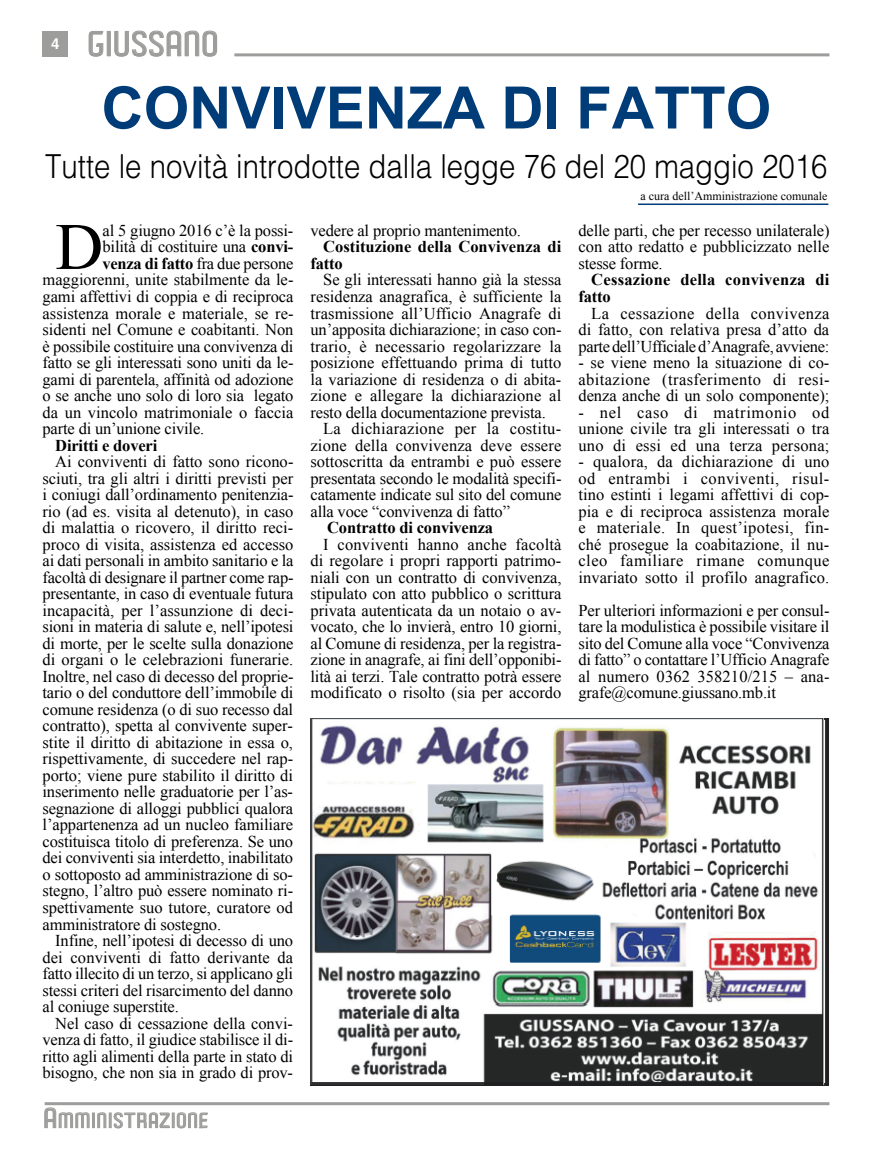
<style>
.page{position:relative;width:872px;height:1149px;background:#fff}
.page>*{position:absolute;margin:0;border:0;box-sizing:border-box;transform-origin:0 0}
.t1{font:66.3px "Times New Roman";color:#000}
.t2{font:700 58.5px "Arial";color:#003d78}
.t3{font:300 33px "Helvetica LT Std";color:#000;scale:.89 1}
.t4{font:500 31.95px "Paragon";letter-spacing:.04em;color:#9d9d9c}
.t5{font:500 19.2px "Paragon";letter-spacing:.065em;color:#9d9d9c}
.t6{font:16.5px/16.5px "Times New Roman";letter-spacing:-.005em;color:#000;text-align:justify}
.t7{font:700 16.5px/16.5px "Times New Roman";color:#000}
.t8{font:16.5px "Times New Roman";letter-spacing:.02em;color:#000}
.t9{font:12px "Times New Roman";color:#000}
.s1{font-weight:700}
.s2{font-size:25.5px}
</style>
<div class="page">
<hr style="left:45px;top:1101px;width:784px;height:3px;background:#9d9d9c">
<div style="left:43px;top:31px;width:25px;height:25px;background:#9d9d9c"></div>
<hr style="left:234px;top:53px;width:595px;height:3px;background:#9d9d9c">
<svg style="left:88px;top:31px;width:16px;height:26px"></svg>
<div style="left:107px;top:31px;width:4px;height:25px;border:1px solid #9d9d9c"></div>
<svg style="left:114px;top:30px;width:104px;height:27px"></svg>
<svg style="left:44px;top:1107px;width:46px;height:21px"></svg>
<div style="left:92px;top:1112px;width:3px;height:15px;border:1px solid #9d9d9c"></div>
<svg style="left:97px;top:1112px;width:10px;height:16px"></svg>
<div style="left:109px;top:1112px;width:3px;height:15px;border:1px solid #9d9d9c"></div>
<svg style="left:113px;top:1112px;width:95px;height:16px"></svg>
<hr style="left:638px;top:203px;width:190px;height:2px;background:#003d78">
<img style="left:310px;top:718px;width:519px;height:366px">
<h3 class="t4" style="left:51px;top:31px;width:168px"><sup>4</sup> GIUSSANO</h3>
<h2 class="t2" style="left:101px;top:69px;width:671px">CONVIVENZA DI FATTO</h2>
<h3 class="t3" style="left:45px;top:146px;width:880px">Tutte le novità introdotte dalla legge 76 del 20 maggio 2016</h3>
<p class="t9" style="left:640px;top:188px;width:188px">a cura dell’Amministrazione comunale</p>
<h1 class="t1" style="left:55px;top:202px;width:49px">D</h1>
<p class="t6" style="left:103px;top:222px;width:192px">al 5 giugno 2016 c’è la possi-</p>
<p class="t6" style="left:310px;top:222px;width:212px">vedere al proprio mantenimento.</p>
<p class="t7" style="left:310px;top:238px;width:252px;text-indent:13px">Costituzione della Convivenza di fatto</p>
<p class="t6" style="left:323px;top:271px;width:240px">Se gli interessati hanno già la stessa</p>
<p class="t6" style="left:310px;top:288px;width:252px">residenza anagrafica, è sufficiente la</p>
<p class="t6" style="left:310px;top:304px;width:252px">trasmissione all’Ufficio Anagrafe di</p>
<p class="t6" style="left:310px;top:321px;width:252px">un’apposita dichiarazione; in caso con-</p>
<p class="t6" style="left:310px;top:337px;width:252px">trario, è necessario regolarizzare la</p>
<p class="t6" style="left:310px;top:354px;width:252px">posizione effettuando prima di tutto</p>
<p class="t6" style="left:310px;top:370px;width:252px">la variazione di residenza o di abita-</p>
<p class="t6" style="left:310px;top:387px;width:252px">zione e allegare la dichiarazione al</p>
<p class="t6" style="left:310px;top:403px;width:237px">resto della documentazione prevista.</p>
<p class="t8" style="left:323px;top:417px;width:239px">La dichiarazione per la costitu-</p>
<p class="t6" style="left:310px;top:436px;width:252px">zione della convivenza deve essere</p>
<p class="t6" style="left:310px;top:453px;width:252px">sottoscritta da entrambi e può essere</p>
<p class="t6" style="left:310px;top:469px;width:252px">presentata secondo le modalità specifi-</p>
<p class="t6" style="left:310px;top:486px;width:252px">catamente indicate sul sito del comune</p>
<p class="t6" style="left:310px;top:502px;width:201px">alla voce “convivenza di fatto”</p>
<p class="t7" style="left:327px;top:519px;width:167px">Contratto di convivenza</p>
<p class="t6" style="left:310px;top:535px;width:252px;text-indent:13px">I conviventi hanno anche facoltà di regolare i propri rapporti patrimo&shy;niali con un contratto di convivenza, stipulato con atto pubblico o scrittura privata autenticata da un notaio o av&shy;vocato, che lo invierà, entro 10 giorni, al Comune di residenza, per la registra&shy;zione in anagrafe, ai fini dell’opponibi&shy;lità ai terzi. Tale contratto potrà essere modificato o risolto (sia per accordo</p>
<p class="t6" style="left:578px;top:222px;width:252px">delle parti, che per recesso unilaterale) con atto redatto e pubblicizzato nelle stesse forme.</p>
<p class="t7" style="left:578px;top:271px;width:252px;text-indent:13px">Cessazione della convivenza di fatto</p>
<p class="t6" style="left:578px;top:304px;width:252px;text-indent:13px">La cessazione della convivenza di fatto, con relativa presa d’atto da partedell’Ufficiale d’Anagrafe, avviene:</p>
<p class="t6" style="left:578px;top:354px;width:252px">- se viene meno la situazione di co&shy;abitazione (trasferimento di resi&shy;denza anche di un solo componente);</p>
<p class="t6" style="left:578px;top:403px;width:252px">- nel caso di matrimonio od unione civile tra gli interessati o tra uno di essi ed una terza persona;</p>
<p class="t6" style="left:578px;top:453px;width:252px">- qualora, da dichiarazione di uno od entrambi i conviventi, risul&shy;tino estinti i legami affettivi di cop&shy;pia e di reciproca assistenza morale e materiale. In quest’ipotesi, fin&shy;ché prosegue la coabitazione, il nu&shy;cleo familiare rimane comunque invariato sotto il profilo anagrafico.</p>
<p class="t6" style="left:578px;top:601px;width:252px">Per ulteriori informazioni e per consul&shy;tare la modulistica è possibile visitare il sito del Comune alla voce “Convivenza di fatto” o contattare l’Ufficio Anagrafe al numero 0362 358210/215 – ana&shy;grafe@comune.giussano.mb.it</p>
<p class="t6" style="left:103px;top:238px;width:192px">bilità di costituire una <span class="s1">convi-</span></p>
<p class="t6" style="left:103px;top:255px;width:192px"><span class="s1">venza di fatto</span> fra due persone</p>
<p class="t6" style="left:43px;top:271px;width:252px">maggiorenni, unite stabilmente da le-</p>
<p class="t6" style="left:43px;top:288px;width:252px">gami affettivi di coppia e di reciproca</p>
<p class="t6" style="left:43px;top:304px;width:252px">assistenza morale e materiale, se re-</p>
<p class="t6" style="left:43px;top:321px;width:252px">sidenti nel Comune e coabitanti. Non</p>
<p class="t6" style="left:43px;top:337px;width:252px">è possibile costituire una convivenza di</p>
<p class="t6" style="left:43px;top:354px;width:252px">fatto se gli interessati sono uniti da le-</p>
<p class="t6" style="left:43px;top:370px;width:252px">gami di parentela, affinità od adozione</p>
<p class="t6" style="left:43px;top:387px;width:252px">o se anche uno solo di loro sia legato</p>
<p class="t6" style="left:43px;top:403px;width:252px">da un vincolo matrimoniale o faccia</p>
<p class="t6" style="left:43px;top:420px;width:163px">parte di un’unione civile.</p>
<p class="t7" style="left:55px;top:436px;width:104px">Diritti e doveri</p>
<p class="t6" style="left:43px;top:453px;width:252px;text-indent:13px">Ai conviventi di fatto sono ricono&shy;sciuti, tra gli altri i diritti previsti per i coniugi dall’ordinamento penitenzia&shy;rio (ad es. visita al detenuto), in caso di malattia o ricovero, il diritto reci&shy;proco di visita, assistenza ed accesso ai dati personali in ambito sanitario e la facoltà di designare il partner come rap&shy;presentante, in caso di eventuale futura incapacità, per l’assunzione di deci&shy;sioni in materia di salute e, nell’ipotesi di morte, per le scelte sulla donazione di organi o le celebrazioni funerarie.<br>Inoltre, nel caso di decesso del proprie&shy;tario o del conduttore dell’immobile di comune residenza (o di suo recesso dal contratto), spetta al convivente super&shy;stite il diritto di abitazione in essa o, rispettivamente, di succedere nel rap&shy;porto; viene pure stabilito il diritto di inserimento nelle graduatorie per l’as&shy;segnazione di alloggi pubblici qualora l’appartenenza ad un nucleo familiare costituisca titolo di preferenza. Se uno dei conviventi sia interdetto, inabilitato o sottoposto ad amministrazione di so&shy;stegno, l’altro può essere nominato ri&shy;spettivamente suo tutore, curatore od amministratore di sostegno.</p>
<p class="t6" style="left:43px;top:931px;width:252px;text-indent:13px">Infine, nell’ipotesi di decesso di uno dei conviventi di fatto derivante da fatto illecito di un terzo, si applicano gli stessi criteri del risarcimento del danno al coniuge superstite.</p>
<p class="t6" style="left:43px;top:1014px;width:252px;text-indent:13px">Nel caso di cessazione della convi&shy;venza di fatto, il giudice stabilisce il di&shy;ritto agli alimenti della parte in stato di bisogno, che non sia in grado di prov-</p>
<p class="t5" style="left:44px;top:1112px;width:166px"><span class="s2">A</span>MMINISTRAZIONE</p>
</div>
